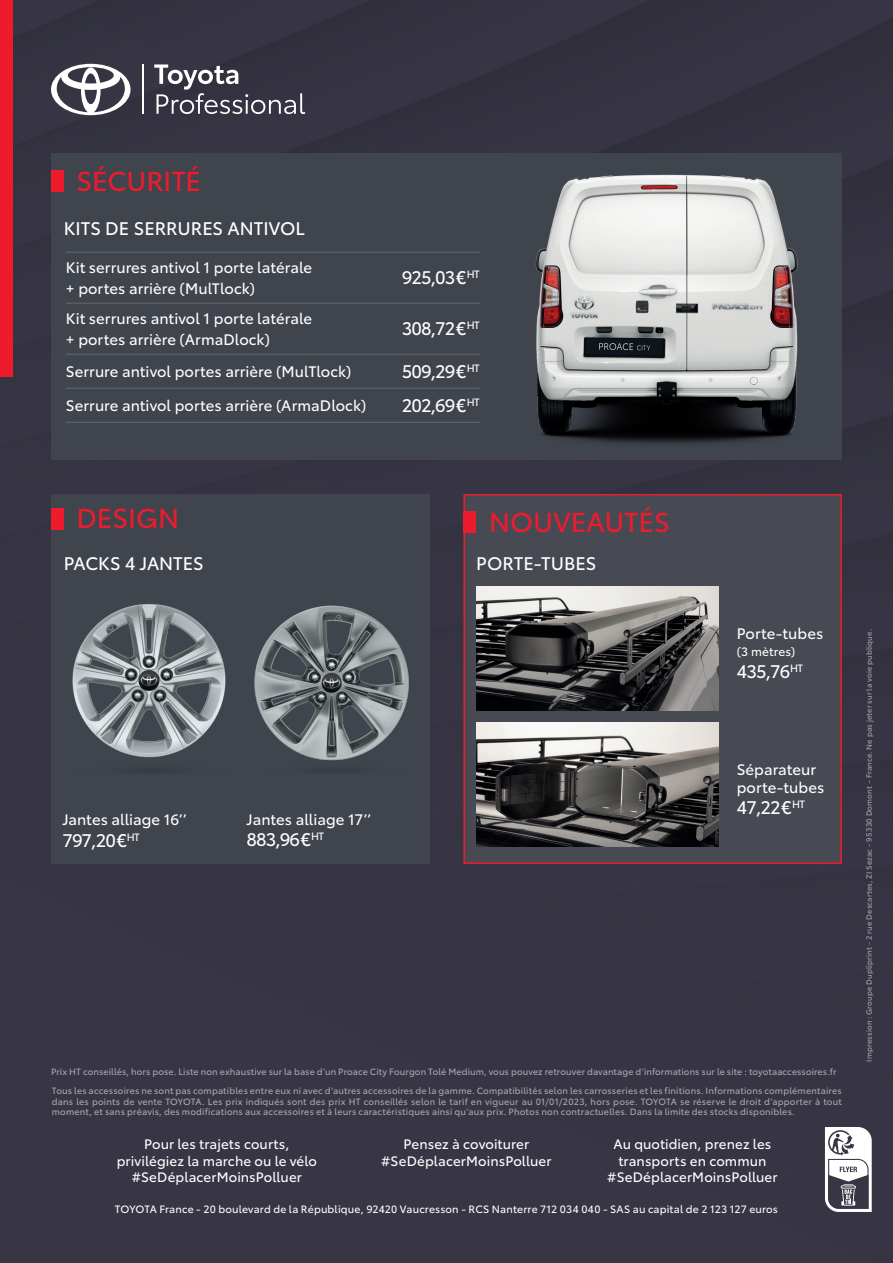
<style>
.page{position:relative;width:893px;height:1263px;background:#373543}
.page>*{position:absolute;margin:0;border:0;box-sizing:border-box;transform-origin:0 0}
.t1{font:27px "Toyota Type";color:#ee1b2d}
.CONSO{font:18px "Toyota Type";letter-spacing:-.01em;color:#fff}
.CONSO-2{font:15px/21px "Toyota Type";letter-spacing:.005em;color:#fff}
.t2{font:13.5px/16.2px "Toyota Type";letter-spacing:.005em;color:#fff;text-align:center}
.t3{font:12px "Toyota Type";letter-spacing:.015em;color:#fff}
.t4{font:10.5px "Toyota Type";letter-spacing:.015em;color:#fff}
.CONSO-3{font:9px/10.8px "Toyota Type";letter-spacing:.01em;color:#a8a9ad;text-align:justify}
.t5{font:7.5px "Toyota Type";letter-spacing:.02em;color:#a8a9ad}
</style>
<div class="page">
<div style="left:0;top:0;width:13px;height:376px;background:#ee1b2d"></div>
<svg style="left:154px;top:64px;width:151px;height:50px;background:#595762"></svg>
<hr style="left:142px;top:64px;width:2px;height:50px;background:#fff">
<svg style="left:51px;top:64px;width:80px;height:51px"></svg>
<svg style="left:825px;top:1127px;width:47px;height:85px"></svg>
<div style="left:51px;top:153px;width:791px;height:307px;background:#40444d"></div>
<div style="left:463px;top:494px;width:379px;height:370px;background:#474a53;border:2px solid #ee1b2d"></div>
<div style="left:51px;top:494px;width:378px;height:370px;background:#40444d"></div>
<img style="left:505px;top:148px;width:318px;height:315px">
<img style="left:476px;top:723px;width:243px;height:123px">
<img style="left:72px;top:604px;width:154px;height:154px">
<img style="left:254px;top:605px;width:155px;height:156px">
<img style="left:476px;top:587px;width:243px;height:123px">
<div style="left:51px;top:171px;width:13px;height:21px;background:#ee1b2d"></div>
<hr style="left:66px;top:252px;width:316px;height:1px;background:#61666c">
<hr style="left:382px;top:252px;width:98px;height:1px;background:#61666c">
<hr style="left:66px;top:303px;width:316px;height:1px;background:#61666c">
<hr style="left:382px;top:303px;width:98px;height:1px;background:#61666c">
<hr style="left:66px;top:354px;width:316px;height:1px;background:#61666c">
<hr style="left:382px;top:354px;width:98px;height:1px;background:#61666c">
<hr style="left:66px;top:388px;width:316px;height:1px;background:#61666c">
<hr style="left:382px;top:388px;width:98px;height:1px;background:#61666c">
<hr style="left:66px;top:422px;width:316px;height:1px;background:#61666c">
<hr style="left:382px;top:422px;width:98px;height:1px;background:#61666c">
<div style="left:463px;top:511px;width:13px;height:21px;background:#ee1b2d"></div>
<div style="left:51px;top:508px;width:13px;height:21px;background:#ee1b2d"></div>
<p class="t1" style="left:77px;top:161px;width:126px">SÉCURITÉ</p>
<p class="CONSO" style="left:64px;top:215px;width:243px">KITS DE SERRURES ANTIVOL</p>
<p class="CONSO-2" style="left:66px;top:256px;width:248px">Kit serrures antivol 1 porte latérale + portes arrière (MulTlock)</p>
<p class="CONSO" style="left:402px;top:264px;width:80px">925,03€<sup>HT</sup></p>
<p class="CONSO-2" style="left:66px;top:307px;width:248px">Kit serrures antivol 1 porte latérale + portes arrière (ArmaDlock)</p>
<p class="CONSO" style="left:402px;top:315px;width:80px">308,72€<sup>HT</sup></p>
<p class="CONSO-2" style="left:66px;top:360px;width:287px">Serrure antivol portes arrière (MulTlock)</p>
<p class="CONSO" style="left:402px;top:358px;width:80px">509,29€<sup>HT</sup></p>
<p class="CONSO-2" style="left:66px;top:394px;width:302px">Serrure antivol portes arrière (ArmaDlock)</p>
<p class="CONSO" style="left:402px;top:392px;width:80px">202,69€<sup>HT</sup></p>
<p class="t1" style="left:77px;top:498px;width:104px">DESIGN</p>
<p class="t1" style="left:489px;top:502px;width:182px">NOUVEAUTÉS</p>
<p class="CONSO" style="left:64px;top:550px;width:141px">PACKS 4 JANTES</p>
<p class="CONSO" style="left:476px;top:550px;width:122px">PORTE-TUBES</p>
<p class="CONSO-2" style="left:62px;top:808px;width:126px">Jantes alliage 16’’</p>
<p class="CONSO" style="left:62px;top:827px;width:79px">797,20€<sup>HT</sup></p>
<p class="CONSO-2" style="left:247px;top:807px;width:126px">Jantes alliage 17’’</p>
<p class="CONSO" style="left:247px;top:826px;width:79px">883,96€<sup>HT</sup></p>
<p class="CONSO-2" style="left:737px;top:622px;width:88px">Porte-tubes</p>
<p class="t3" style="left:737px;top:642px;width:60px">(3 mètres)</p>
<p class="CONSO" style="left:737px;top:657px;width:68px">435,76<sup>HT</sup></p>
<p class="CONSO-2" style="left:737px;top:759px;width:89px;line-height:18px">Séparateur porte-tubes</p>
<p class="CONSO" style="left:737px;top:794px;width:70px">47,22€<sup>HT</sup></p>
<p class="CONSO-3" style="left:51px;top:1066px;width:787px">Prix HT conseillés, hors pose. Liste non exhaustive sur la base d’un Proace City Fourgon Tolé Medium, vous pouvez retrouver davantage d’informations sur le site : toyotaaccessoires.fr</p>
<p class="CONSO-3" style="left:52px;top:1084px;width:791px">Tous les accessoires ne sont pas compatibles entre eux ni avec d’autres accessoires de la gamme. Compatibilités selon les carrosseries et les finitions. Informations complémentaires dans les points de vente TOYOTA. Les prix indiqués sont des prix HT conseillés selon le tarif en vigueur au 01/01/2023, hors pose. TOYOTA se réserve le droit d’apporter à tout moment, et sans préavis, des modifications aux accessoires et à leurs caractéristiques ainsi qu’aux prix. Photos non contractuelles. Dans la limite des stocks disponibles.</p>
<h3 class="t2" style="left:117px;top:1135px;width:202px">Pour les trajets courts, privilégiez la marche ou le vélo #SeDéplacerMoinsPolluer</h3>
<h3 class="t2" style="left:381px;top:1135px;width:172px">Pensez à covoiturer #SeDéplacerMoinsPolluer</h3>
<h3 class="t2" style="left:607px;top:1135px;width:172px">Au quotidien, prenez les transports en commun #SeDéplacerMoinsPolluer</h3>
<p class="t4" style="left:115px;top:1201px;width:665px">TOYOTA France - 20 boulevard de la République, 92420 Vaucresson - RCS Nanterre 712 034 040 - SAS au capital de 2 123 127 euros</p>
<p class="t5" style="left:863px;top:1062px;width:434px;rotate:-90deg">Impression : Groupe Dupliprint - 2 rue Descartes, ZI Sezac - 95330 Domont – France. Ne pas jeter sur la voie publique.</p>
</div>
